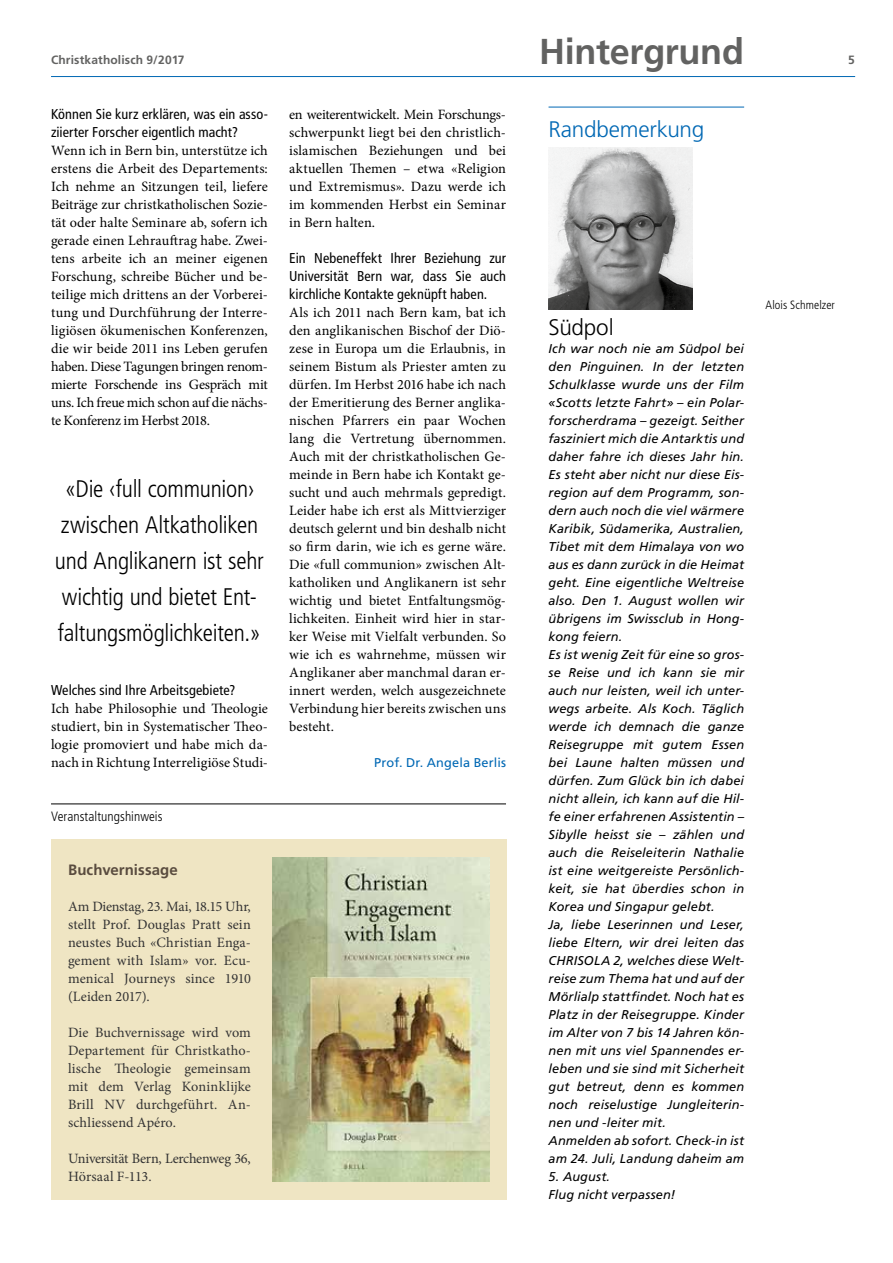
<style>
.page{position:relative;width:893px;height:1263px;background:#fff}
.page>*{position:absolute;margin:0;border:0;box-sizing:border-box;transform-origin:0 0}
.t1{font:700 36px "Frutiger LT Std";letter-spacing:-.01em;color:#626261}
.t2{font:300 condensed 24px/36px "Frutiger LT Std";letter-spacing:-.01em;color:#000;text-align:center}
.t3{font:300 22.5px "Frutiger LT Std";letter-spacing:-.01em;color:#0068b4}
.t4{font:300 22.5px "Frutiger LT Std";letter-spacing:-.01em;color:#000}
.t5{font:700 15px "Frutiger LT Std";letter-spacing:.005em;color:#301f0f}
.t6{font:14.25px/18px "Minion Pro";color:#000;text-align:justify}
.t7{font:condensed 14.25px/18px "Frutiger LT Std";letter-spacing:.005em;color:#000}
.t8{font:14.25px/18px "Minion Pro";letter-spacing:-.02em;color:#000}
.t9{font:300 condensed 13.5px "Frutiger LT Std";letter-spacing:.005em;color:#000}
.t10{font:italic 12.75px/18px "Frutiger LT Std";letter-spacing:.01em;color:#000}
.t11{font:12.75px "Frutiger LT Std";letter-spacing:.01em;color:#0068b4}
.t12{font:700 12px "Frutiger LT Std";letter-spacing:.015em;color:#626261}
.t13{font:300 condensed 12px "Frutiger LT Std";letter-spacing:.01em;color:#000}
</style>
<div class="page">
<hr style="left:51px;top:76px;width:804px;height:1px;background:#0068b4">
<hr style="left:549px;top:107px;width:195px;height:1px;background:#0068b4">
<img style="left:549px;top:147px;width:143px;height:162px">
<div style="left:51px;top:839px;width:455px;height:360px;background:#efe5c3"></div>
<hr style="left:51px;top:803px;width:455px;height:1px;background:#000">
<img style="left:272px;top:857px;width:217px;height:324px">
<p class="t12" style="left:51px;top:53px;width:135px">Christkatholisch 9/2017</p>
<p class="t7" style="left:51px;top:105px;width:218px">Können Sie kurz erklären, was ein asso&shy;ziierter Forscher eigentlich macht?</p>
<p class="t6" style="left:51px;top:142px;width:218px">Wenn ich in Bern bin, unterstütze ich erstens die Arbeit des Departements:<br>Ich nehme an Sitzungen teil, liefere Beiträge zur christkatholischen Sozie&shy;tät oder halte Seminare ab, sofern ich gerade einen Lehrauftrag habe. Zwei&shy;tens arbeite ich an meiner eigenen Forschung, schreibe Bücher und be&shy;teilige mich drittens an der Vorberei&shy;tung und Durchführung der Interre&shy;ligiösen ökumenischen Konferenzen, die wir beide 2011 ins Leben gerufen haben. Diese Tagungen bringen renom&shy;mierte Forschende ins Gespräch mit uns. Ich freue mich schon auf die nächs&shy;te Konferenz im Herbst 2018.</p>
<h2 class="t2" style="left:55px;top:471px;width:211px">«Die ‹full communion› zwischen Altkatholiken und Anglikanern ist sehr wichtig und bietet Ent&shy;faltungsmöglichkeiten.»</h2>
<p class="t7" style="left:51px;top:681px;width:186px">Welches sind Ihre Arbeitsgebiete?</p>
<p class="t6" style="left:51px;top:700px;width:218px">Ich habe Philosophie und Theologie studiert, bin in Systematischer Theo&shy;logie promoviert und habe mich da&shy;nach in Richtung Interreligiöse Studi-</p>
<p class="t9" style="left:51px;top:809px;width:113px">Veranstaltungshinweis</p>
<p class="t5" style="left:68px;top:861px;width:111px">Buchvernissage</p>
<p class="t6" style="left:68px;top:898px;width:184px">Am Dienstag, 23. Mai, 18.15 Uhr, stellt Prof. Douglas Pratt sein neustes Buch «Christian Enga&shy;gement with Islam» vor. Ecu&shy;menical Journeys since 1910 (Leiden 2017).</p>
<p class="t6" style="left:68px;top:1024px;width:184px">Die Buchvernissage wird vom Departement für Christkatho&shy;lische Theologie gemeinsam mit dem Verlag Koninklijke Brill NV durchgeführt. An&shy;schliessend Apéro.</p>
<p class="t8" style="left:68px;top:1150px;width:184px">Universität Bern, Lerchenweg 36,<br>Hörsaal F-113.</p>
<p class="t6" style="left:289px;top:106px;width:218px">en weiterentwickelt. Mein Forschungs&shy;schwerpunkt liegt bei den christlich&shy;islamischen Beziehungen und bei aktuellen Themen – etwa «Religion und Extremismus». Dazu werde ich im kommenden Herbst ein Seminar in Bern halten.</p>
<p class="t7" style="left:289px;top:249px;width:218px;text-align:justify">Ein Nebeneffekt Ihrer Beziehung zur Universität Bern war, dass Sie auch kirchliche Kontakte geknüpft haben.</p>
<p class="t6" style="left:289px;top:304px;width:218px">Als ich 2011 nach Bern kam, bat ich den anglikanischen Bischof der Diö&shy;zese in Europa um die Erlaubnis, in seinem Bistum als Priester amten zu dürfen. Im Herbst 2016 habe ich nach der Emeritierung des Berner anglika&shy;nischen Pfarrers ein paar Wochen lang die Vertretung übernommen.<br>Auch mit der christkatholischen Ge&shy;meinde in Bern habe ich Kontakt ge&shy;sucht und auch mehrmals gepredigt.<br>Leider habe ich erst als Mittvierziger deutsch gelernt und bin deshalb nicht so firm darin, wie ich es gerne wäre.<br>Die «full communion» zwischen Alt&shy;katholiken und Anglikanern ist sehr wichtig und bietet Entfaltungsmög&shy;lichkeiten. Einheit wird hier in star&shy;ker Weise mit Vielfalt verbunden. So wie ich es wahrnehme, müssen wir Anglikaner aber manchmal daran er&shy;innert werden, welch ausgezeichnete Verbindung hier bereits zwischen uns besteht.</p>
<p class="t11" style="left:374px;top:755px;width:133px">Prof. Dr. Angela Berlis</p>
<h1 class="t1" style="left:539px;top:30px;width:206px">Hintergrund</h1>
<h3 class="t3" style="left:549px;top:117px;width:157px">Randbemerkung</h3>
<p class="t12" style="left:848px;top:53px;width:8px">5</p>
<h3 class="t4" style="left:549px;top:315px;width:67px">Südpol</h3>
<p class="t10" style="left:549px;top:340px;width:197px">Ich war noch nie am Südpol bei den Pinguinen. In der letzten<br>Schulklasse wurde uns der Film «Scotts letzte Fahrt» – ein Polar&shy;forscherdrama – gezeigt. Seither fasziniert mich die Antarktis und daher fahre ich dieses Jahr hin.<br>Es steht aber nicht nur diese Eis&shy;region auf dem Programm, son&shy;dern auch noch die viel wärmere<br>Karibik, Südamerika, Australien,<br>Tibet mit dem Himalaya von wo aus es dann zurück in die Heimat geht. Eine eigentliche Weltreise also. Den 1. August wollen wir übrigens im Swissclub in Hong&shy;kong feiern.<br>Es ist wenig Zeit für eine so gros&shy;se Reise und ich kann sie mir auch nur leisten, weil ich unter&shy;wegs arbeite. Als Koch. Täglich werde ich demnach die ganze<br>Reisegruppe mit gutem Essen bei Laune halten müssen und dürfen. Zum Glück bin ich dabei nicht allein, ich kann auf die Hil&shy;fe einer erfahrenen Assistentin –<br>Sibylle heisst sie – zählen und auch die Reiseleiterin Nathalie ist eine weitgereiste Persönlich&shy;keit, sie hat überdies schon in<br>Korea und Singapur gelebt.<br>Ja, liebe Leserinnen und Leser, liebe Eltern, wir drei leiten das<br>CHRISOLA 2, welches diese Welt&shy;reise zum Thema hat und auf der<br>Mörlialp stattfindet. Noch hat es<br>Platz in der Reisegruppe. Kinder im Alter von 7 bis 14 Jahren kön&shy;nen mit uns viel Spannendes er&shy;leben und sie sind mit Sicherheit gut betreut, denn es kommen noch reiselustige Jungleiterin&shy;nen und -leiter mit.<br>Anmelden ab sofort. Check-in ist am 24. Juli, Landung daheim am</p>
<p class="t10" style="left:549px;top:1168px;width:129px">5. August.<br>Flug nicht verpassen!</p>
<p class="t13" style="left:765px;top:298px;width:71px">Alois Schmelzer</p>
</div>
